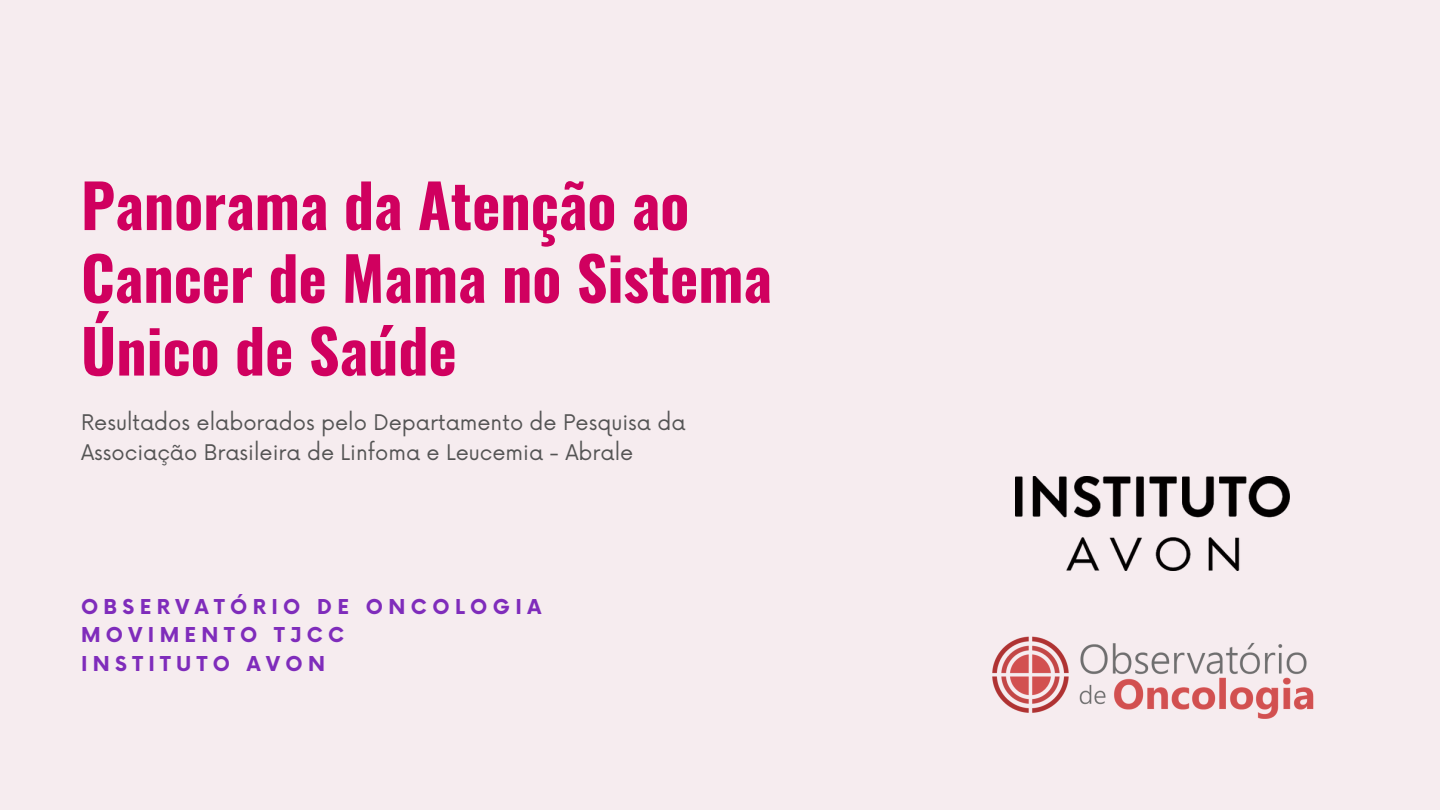
<style>
.page{position:relative;width:1440px;height:810px;background:#f6ecef}
.page>*{position:absolute;margin:0;border:0;box-sizing:border-box;transform-origin:0 0}
.t1{font:700 60px/72.8px "Oswald";color:#d0005f}
.t2{font:21px/30px "Now";color:#545454}
.t3{font:700 20px/28.5px "Now";letter-spacing:.27em;color:#7f2cbb}
</style>
<div class="page">
<img style="left:992px;top:636px;width:322px;height:83px">
<img style="left:1016px;top:476px;width:273px;height:95px">
<p class="t1" style="left:81px;top:167px;width:693px">Panorama da Atenção ao<br>Cancer de Mama no Sistema<br>Único de Saúde</p>
<h2 class="t2" style="left:81px;top:408px;width:606px">Resultados elaborados pelo Departamento de Pesquisa da<br>Associação Brasileira de Linfoma e Leucemia - Abrale</h2>
<p class="t3" style="left:81px;top:593px;width:462px">OBSERVATÓRIO DE ONCOLOGIA<br>MOVIMENTO TJCC<br>INSTITUTO AVON</p>
</div>
